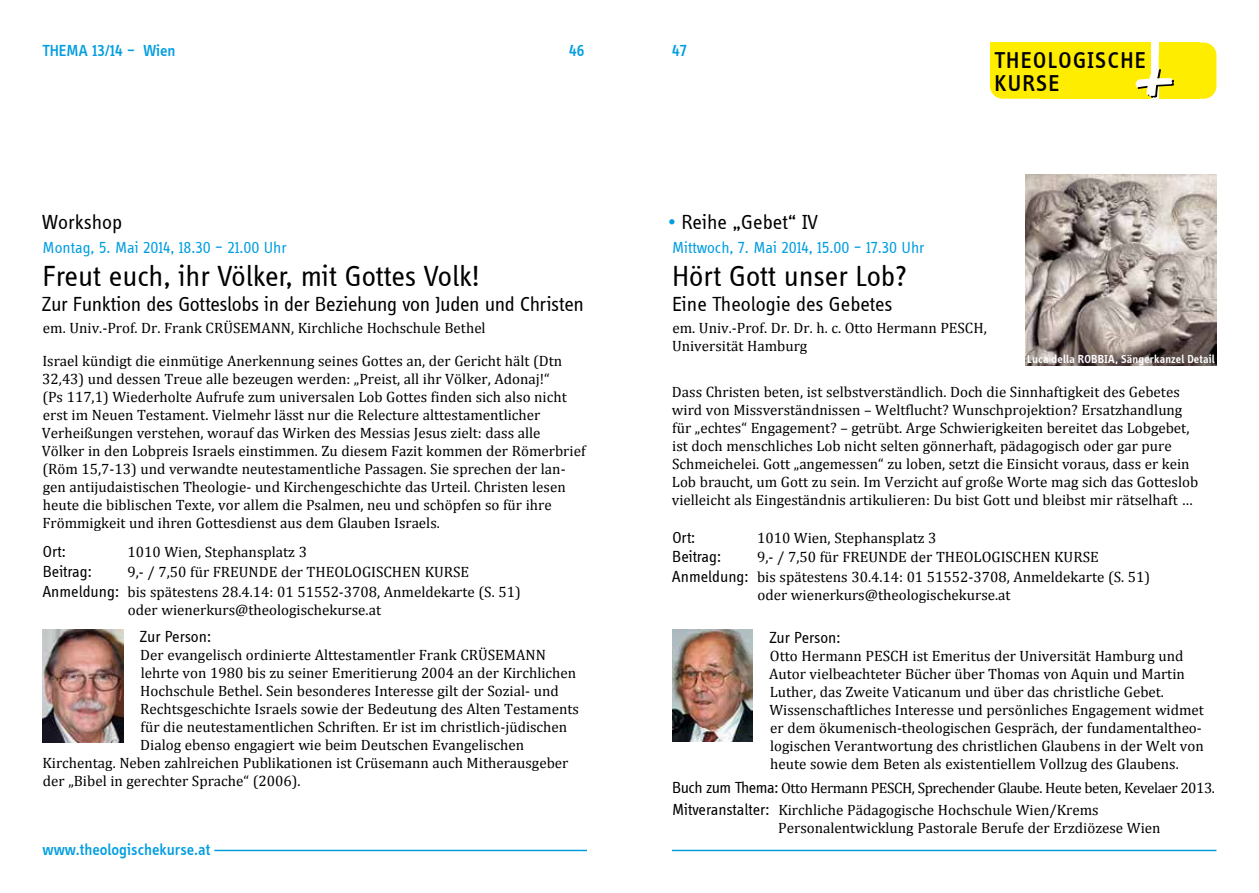
<style>
.page{position:relative;width:1259px;height:893px;background:#fff}
.page>*{position:absolute;margin:0;border:0;box-sizing:border-box;transform-origin:0 0}
.t1{font:30px "Info Disp";color:#000}
.t2{font:500 23.55px/23.5px "Info Disp";letter-spacing:.06em;color:#000}
.t3{font:21px "Info Disp";letter-spacing:-.01em;color:#000}
.t4{font:16.5px "Info Disp";color:#009ee0}
.t5{font:16.5px "Info Disp";color:#000}
.t6{font:500 16.5px "Info Disp";color:#009ee0}
.t7{font:15px/18px "Cambria";color:#000}
.t8{font:15px/22.5px "Cambria";letter-spacing:-.03em;color:#000}
.t9{font:600 12px "Info Disp";letter-spacing:.015em;color:#fff}
.s1{font-family:"Info Disp";font-size:16.5px}
.s2{color:#009ee0}
</style>
<div class="page">
<hr style="left:214px;top:850px;width:373px;height:1px;background:#009ee0">
<hr style="left:672px;top:850px;width:544px;height:1px;background:#009ee0">
<div style="left:990px;top:43px;width:160px;height:56px;background:#ffed00;border-radius:13px"></div>
<div style="left:1158px;top:43px;width:58px;height:56px;background:#ffed00;border-radius:13px"></div>
<div style="left:1158px;top:43px;width:41px;height:56px;background:#ffed00"></div>
<svg style="left:1135px;top:67px;width:39px;height:31px"></svg>
<img style="left:43px;top:629px;width:80px;height:113px">
<img style="left:672px;top:629px;width:80px;height:113px">
<img style="left:1025px;top:174px;width:191px;height:192px">
<p class="t6" style="left:43px;top:41px;width:135px">The ma 13/14 – Wien</p>
<p class="t6" style="left:569px;top:41px;width:17px">46</p>
<h3 class="t3" style="left:42px;top:211px;width:82px">Workshop</h3>
<p class="t4" style="left:43px;top:238px;width:246px">Montag, 5. Mai 2014, 18.30 – 21.00 Uhr</p>
<h1 class="t1" style="left:43px;top:260px;width:439px">Freut euch, ihr Völker, mit Gottes Volk!</h1>
<h3 class="t3" style="left:41px;top:293px;width:544px">Zur Funktion des Gotteslobs in der Beziehung von Juden und Christen</h3>
<p class="t7" style="left:43px;top:319px;width:444px">em. Univ.-Prof. Dr. Frank CRÜSEMANN, Kirchliche Hochschule Bethel</p>
<p class="t7" style="left:42px;top:352px;width:545px">Israel kündigt die einmütige Anerkennung seines Gottes an, der Gericht hält (Dtn 32,43) und dessen Treue alle bezeugen werden: „Preist, all ihr Völker, Adonaj!“<br>(Ps 117,1) Wiederholte Aufrufe zum universalen Lob Gottes finden sich also nicht erst im Neuen Testament. Vielmehr lässt nur die Relecture alttestamentlicher Verheißungen verstehen, worauf das Wirken des Messias Jesus zielt: dass alle Völker in den Lobpreis Israels einstimmen. Zu diesem Fazit kommen der Römerbrief (Röm 15,7-13) und verwandte neutestamentliche Passagen. Sie sprechen der lan&shy;gen antijudaistischen Theologie- und Kirchengeschichte das Urteil. Christen lesen heute die biblischen Texte, vor allem die Psalmen, neu und schöpfen so für ihre Frömmigkeit und ihren Gottesdienst aus dem Glauben Israels.</p>
<p class="t5" style="left:43px;top:543px;width:24px">Ort:</p>
<p class="t7" style="left:128px;top:543px;width:181px">1010 Wien, Stephansplatz 3</p>
<p class="t5" style="left:43px;top:563px;width:50px">Beitrag:</p>
<p class="t7" style="left:42px;top:562px;width:480px;line-height:19.8px;text-indent:85px">9,- / 7,50 für FREUNDE der THEOLOGISCHEN KURSE<br><span class="s1">Anmeldung:</span> bis spätestens 28.4.14: 01 51552-3708, Anmeldekarte (S. 51)</p>
<p class="t7" style="left:128px;top:601px;width:255px">oder wienerkurs@theologischekurse.at</p>
<p class="t5" style="left:139px;top:628px;width:73px">Zur Person:</p>
<p class="t7" style="left:140px;top:646px;width:407px">Der evangelisch ordinierte Alttestamentler Frank CRÜSEMANN</p>
<p class="t7" style="left:141px;top:664px;width:437px">lehrte von 1980 bis zu seiner Emeritierung 2004 an der Kirchlichen</p>
<p class="t7" style="left:140px;top:682px;width:420px">Hochschule Bethel. Sein besonderes Interesse gilt der Sozial- und</p>
<p class="t7" style="left:140px;top:700px;width:440px">Rechtsgeschichte Israels sowie der Bedeutung des Alten Testaments</p>
<p class="t7" style="left:141px;top:718px;width:428px">für die neutestamentlichen Schriften. Er ist im christlich-jüdischen</p>
<p class="t7" style="left:140px;top:736px;width:385px">Dialog ebenso engagiert wie beim Deutschen Evangelischen</p>
<p class="t7" style="left:42px;top:754px;width:527px">Kirchentag. Neben zahlreichen Publikationen ist Crüsemann auch Mitherausgeber</p>
<p class="t7" style="left:43px;top:772px;width:259px">der „Bibel in gerechter Sprache“ (2006).</p>
<p class="t6" style="left:43px;top:840px;width:169px">www.theologischekurse.at</p>
<p class="t6" style="left:672px;top:41px;width:16px">47</p>
<h2 class="t2" style="left:994px;top:48px;width:153px">Theologische<br>Kurse</h2>
<h3 class="t3" style="left:668px;top:211px;width:151px"><span class="s2">•</span> Reihe „Gebet“ IV</h3>
<p class="t4" style="left:672px;top:238px;width:254px">Mittwoch, 7. Mai 2014, 15.00 – 17.30 Uhr</p>
<h1 class="t1" style="left:672px;top:260px;width:236px">Hört Gott unser Lob?</h1>
<h3 class="t3" style="left:672px;top:293px;width:222px">Eine Theologie des Gebetes</h3>
<p class="t7" style="left:672px;top:319px;width:316px">em. Univ.-Prof. Dr. Dr. h. c. Otto Hermann PESCH,<br>Universität Hamburg</p>
<p class="t7" style="left:672px;top:383px;width:528px">Dass Christen beten, ist selbstverständlich. Doch die Sinnhaftigkeit des Gebetes wird von Missverständnissen – Weltflucht? Wunschprojektion? Ersatzhandlung für „echtes“ Engagement? – getrübt. Arge Schwierigkeiten bereitet das Lobgebet, ist doch menschliches Lob nicht selten gönnerhaft, pädagogisch oder gar pure Schmeichelei. Gott „angemessen“ zu loben, setzt die Einsicht voraus, dass er kein Lob braucht, um Gott zu sein. Im Verzicht auf große Worte mag sich das Gotteslob vielleicht als Eingeständnis artikulieren: Du bist Gott und bleibst mir rätselhaft …</p>
<p class="t5" style="left:672px;top:528px;width:24px">Ort:</p>
<p class="t7" style="left:757px;top:528px;width:181px">1010 Wien, Stephansplatz 3</p>
<p class="t5" style="left:672px;top:548px;width:50px">Beitrag:</p>
<p class="t9" style="left:1027px;top:352px;width:189px">Luca della ROBBIA, Sängerkanzel Detail</p>
<p class="t7" style="left:672px;top:547px;width:480px;line-height:19.8px;text-indent:85px">9,- / 7,50 für FREUNDE der THEOLOGISCHEN KURSE<br><span class="s1">Anmeldung:</span> bis spätestens 30.4.14: 01 51552-3708, Anmeldekarte (S. 51)</p>
<p class="t7" style="left:757px;top:586px;width:255px">oder wienerkurs@theologischekurse.at</p>
<p class="t5" style="left:769px;top:628px;width:73px">Zur Person:</p>
<p class="t7" style="left:769px;top:646px;width:436px">Otto Hermann PESCH ist Emeritus der Universität Hamburg und Autor vielbeachteter Bücher über Thomas von Aquin und Martin Luther, das Zweite Vaticanum und über das christliche Gebet.<br>Wissenschaftliches Interesse und persönliches Engagement widmet er dem ökumenisch-theologischen Gespräch, der fundamentaltheo&shy;logischen Verantwortung des christlichen Glaubens in der Welt von heute sowie dem Beten als existentiellem Vollzug des Glaubens.</p>
<p class="t8" style="left:672px;top:776px;width:544px"><span class="s1">Buch zum Thema:</span> Otto Hermann PESCH, Sprechender Glaube. Heute beten, Kevelaer 2013.<br><span class="s1">Mitveranstalter:</span> Kirchliche Pädagogische Hochschule Wien/Krems</p>
<p class="t7" style="left:778px;top:819px;width:384px">Personalentwicklung Pastorale Berufe der Erzdiözese Wien</p>
</div>
